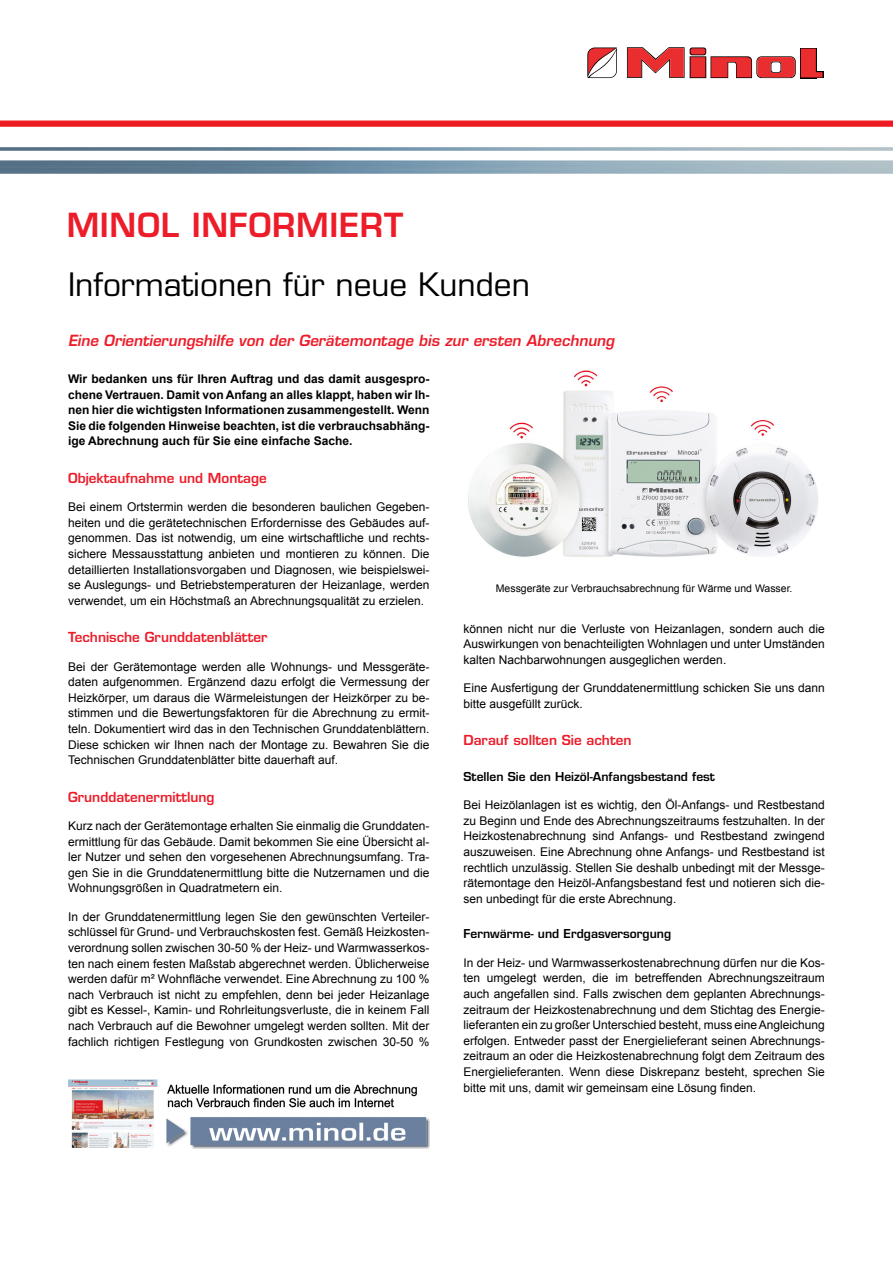
<style>
.page{position:relative;width:893px;height:1263px;background:#fff}
.page>*{position:absolute;margin:0;border:0;box-sizing:border-box;transform-origin:0 0}
.t1{font:600 32.4px "Eurostile LT Std";letter-spacing:.02em;color:#ed1c29}
.t2{font:31.5px "Eurostile LT Std";color:#000}
.t3{font:italic 600 15px "Eurostile LT Std";color:#ed1c29}
.t4{font:600 13.5px "Eurostile LT Std";color:#ed1c29}
.t5{font:12px/15.6px "Arial";color:#000;text-align:justify}
.t6{font:700 12px/15.6px "Arial";color:#000;text-align:justify}
.t7{font:600 12px "Eurostile LT Std";color:#000}
.t8{font:10.5px "Arial";color:#000}
</style>
<div class="page">
<img style="left:0;top:120px;width:893px;height:54px">
<svg style="left:587px;top:47px;width:30px;height:31px"></svg>
<svg style="left:627px;top:47px;width:195px;height:31px"></svg>
<img style="left:68px;top:1079px;width:361px;height:70px">
<img style="left:468px;top:370px;width:350px;height:187px">
<h1 class="t1" style="left:67px;top:205px;width:338px">MINOL INFORMIERT</h1>
<h2 class="t2" style="left:68px;top:265px;width:463px">Informationen für neue Kunden</h2>
<p class="t3" style="left:68px;top:331px;width:551px">Eine Orientierungshilfe von der Gerätemontage bis zur ersten Abrechnung</p>
<p class="t6" style="left:68px;top:371px;width:363px">Wir bedanken uns für Ihren Auftrag und das damit ausgespro&shy;chene Vertrauen. Damit von Anfang an alles klappt, haben wir Ih&shy;nen hier die wichtigsten Informationen zusammengestellt. Wenn Sie die folgenden Hinweise beachten, ist die verbrauchsabhäng&shy;ige Abrechnung auch für Sie eine einfache Sache.</p>
<p class="t4" style="left:68px;top:469px;width:200px">Objektaufnahme und Montage</p>
<p class="t5" style="left:68px;top:499px;width:363px">Bei einem Ortstermin werden die besonderen baulichen Gegeben&shy;heiten und die gerätetechnischen Erfordernisse des Gebäudes auf&shy;genommen. Das ist notwendig, um eine wirtschaftliche und rechts&shy;sichere Messausstattung anbieten und montieren zu können. Die detaillierten Installationsvorgaben und Diagnosen, wie beispielswei&shy;se Auslegungs- und Betriebstemperaturen der Heizanlage, werden verwendet, um ein Höchstmaß an Abrechnungsqualität zu erzielen.</p>
<p class="t4" style="left:68px;top:629px;width:201px">Technische Grunddatenblätter</p>
<p class="t5" style="left:68px;top:659px;width:363px">Bei der Gerätemontage werden alle Wohnungs- und Messgeräte&shy;daten aufgenommen. Ergänzend dazu erfolgt die Vermessung der Heizkörper, um daraus die Wärmeleistungen der Heizkörper zu be&shy;stimmen und die Bewertungsfaktoren für die Abrechnung zu ermit&shy;teln. Dokumentiert wird das in den Technischen Grunddatenblättern.<br>Diese schicken wir Ihnen nach der Montage zu. Bewahren Sie die Technischen Grunddatenblätter bitte dauerhaft auf.</p>
<p class="t4" style="left:68px;top:788px;width:148px">Grunddatenermittlung</p>
<p class="t5" style="left:68px;top:818px;width:363px">Kurz nach der Gerätemontage erhalten Sie einmalig die Grunddaten&shy;ermittlung für das Gebäude. Damit bekommen Sie eine Übersicht al&shy;ler Nutzer und sehen den vorgesehenen Abrechnungsumfang. Tra&shy;gen Sie in die Grunddatenermittlung bitte die Nutzernamen und die Wohnungsgrößen in Quadratmetern ein.</p>
<p class="t5" style="left:68px;top:909px;width:363px">In der Grunddatenermittlung legen Sie den gewünschten Verteiler&shy;schlüssel für Grund- und Verbrauchskosten fest. Gemäß Heizkosten&shy;verordnung sollen zwischen 30-50 % der Heiz- und Warmwasserkos&shy;ten nach einem festen Maßstab abgerechnet werden. Üblicherweise werden dafür m² Wohnfläche verwendet. Eine Abrechnung zu 100 % nach Verbrauch ist nicht zu empfehlen, denn bei jeder Heizanlage gibt es Kessel-, Kamin- und Rohrleitungsverluste, die in keinem Fall nach Verbrauch auf die Bewohner umgelegt werden sollten. Mit der fachlich richtigen Festlegung von Grundkosten zwischen 30-50 %</p>
<p class="t8" style="left:496px;top:582px;width:298px">Messgeräte zur Verbrauchsabrechnung für Wärme und Wasser.</p>
<p class="t5" style="left:463px;top:621px;width:363px">können nicht nur die Verluste von Heizanlagen, sondern auch die Auswirkungen von benachteiligten Wohnlagen und unter Umständen kalten Nachbarwohnungen ausgeglichen werden.</p>
<p class="t5" style="left:463px;top:680px;width:363px">Eine Ausfertigung der Grunddatenermittlung schicken Sie uns dann bitte ausgefüllt zurück.</p>
<p class="t4" style="left:463px;top:732px;width:170px">Darauf sollten Sie achten</p>
<p class="t7" style="left:463px;top:769px;width:253px">Stellen Sie den Heizöl-Anfangsbestand fest</p>
<p class="t5" style="left:463px;top:797px;width:363px">Bei Heizölanlagen ist es wichtig, den Öl-Anfangs- und Restbestand zu Beginn und Ende des Abrechnungszeitraums festzuhalten. In der Heizkostenabrechnung sind Anfangs- und Restbestand zwingend auszuweisen. Eine Abrechnung ohne Anfangs- und Restbestand ist rechtlich unzulässig. Stellen Sie deshalb unbedingt mit der Messge&shy;rätemontage den Heizöl-Anfangsbestand fest und notieren sich die&shy;sen unbedingt für die erste Abrechnung.</p>
<p class="t7" style="left:463px;top:926px;width:209px">Fernwärme- und Erdgasversorgung</p>
<p class="t5" style="left:463px;top:955px;width:363px">In der Heiz- und Warmwasserkostenabrechnung dürfen nur die Kos&shy;ten umgelegt werden, die im betreffenden Abrechnungszeitraum auch angefallen sind. Falls zwischen dem geplanten Abrechnungs&shy;zeitraum der Heizkostenabrechnung und dem Stichtag des Energie&shy;lieferanten ein zu großer Unterschied besteht, muss eine Angleichung erfolgen. Entweder passt der Energielieferant seinen Abrechnungs&shy;zeitraum an oder die Heizkostenabrechnung folgt dem Zeitraum des Energielieferanten. Wenn diese Diskrepanz besteht, sprechen Sie bitte mit uns, damit wir gemeinsam eine Lösung finden.</p>
</div>
